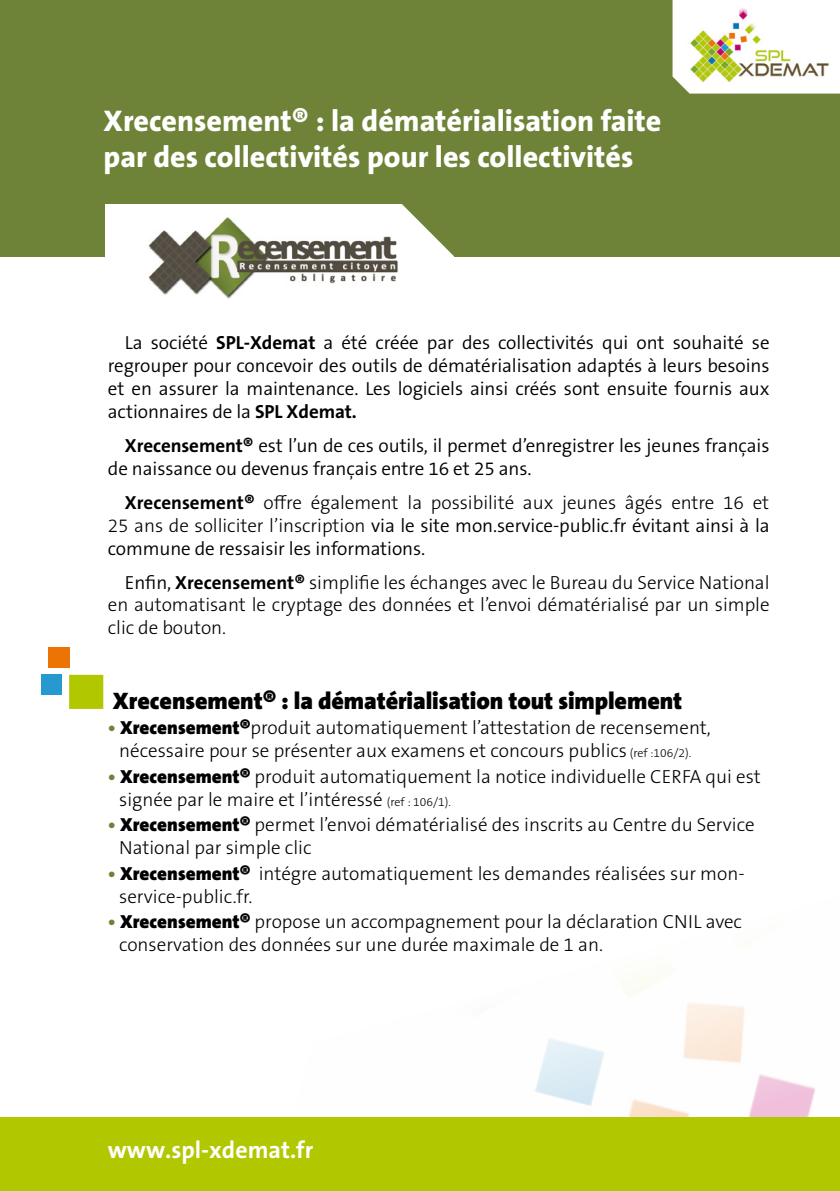
<style>
.page{position:relative;width:840px;height:1191px;background:#fff}
.page>*{position:absolute;margin:0;border:0;box-sizing:border-box;transform-origin:0 0}
.t1{font:800 30px/36px "The Sans OT8";color:#fff}
.t2{font:900 24px "The Sans OT9";letter-spacing:-.005em;color:#000}
.t3{font:700 24px "The Sans OT7";color:#fff}
.t4{font:300 19px/22.8px "The Sans OT3";color:#000}
.t5{font:300 19px/22.8px "The Sans OT4";letter-spacing:-.005em;color:#000}
.s1{font-family:"The Sans OT7";font-weight:700}
.s2{font-family:"The Sans OT3"}
.s3{font-family:"The Sans OT4"}
.s4{font-family:"The Sans OT7";font-weight:700;color:#6e8337}
.s5{font-family:"The Sans OT9";font-weight:900}
.s6{font-size:12px}
</style>
<div class="page">
<div style="left:0;top:0;width:839px;height:256px;background:#6e8337"></div>
<div style="left:106px;top:204px;width:348px;height:104px;background:#fff"></div>
<img style="left:149px;top:217px;width:249px;height:81px">
<svg style="left:402px;top:204px;width:52px;height:52px"></svg>
<img style="left:535px;top:973px;width:281px;height:144px">
<svg style="left:672px;top:0;width:167px;height:94px;background:#f2f4ed"></svg>
<img style="left:686px;top:0;width:149px;height:85px">
<div style="left:69px;top:675px;width:34px;height:34px;background:#b1c800;border:2px solid #b1c800"></div>
<div style="left:48px;top:646px;width:21px;height:21px;background:#ec7405"></div>
<div style="left:41px;top:674px;width:21px;height:21px;background:#2699d1"></div>
<div style="left:0;top:1117px;width:839px;height:74px;background:#b1c800"></div>
<h1 class="t1" style="left:103px;top:103px;width:559px">Xrecensement® : la dématérialisation faite par des collectivités pour les collectivités</h1>
<p class="t5" style="left:108px;top:332px;width:663px;text-align:justify;text-indent:17px">La société <span class="s1">SPL-Xdemat</span> a été créée par des collectivités qui ont souhaité se regrouper pour concevoir des outils de dématérialisation adaptés à leurs besoins et en assurer la maintenance. Les logiciels ainsi créés sont ensuite fournis aux actionnaires de la <span class="s1">SPL Xdemat.</span></p>
<p class="t5" style="left:108px;top:434px;width:663px;text-indent:17px"><span class="s1">Xrecensement®</span> est l’un de ces outils, il permet d’enregistrer les jeunes français de naissance ou devenus français entre 16 et 25 ans.</p>
<p class="t4" style="left:125px;top:491px;width:645px"><span class="s1">Xrecensement®</span> offre également la possibilité aux jeunes âgés entre 16 et</p>
<p class="t5" style="left:108px;top:514px;width:663px"><span class="s2">25 ans de solliciter l’inscription</span> via le site mon.service-public.fr évitant ainsi à la commune de ressaisir les informations.</p>
<p class="t4" style="left:108px;top:571px;width:663px;text-align:justify;text-indent:17px"><span class="s3">Enfin,</span> <span class="s1">Xrecensement®</span> simplifie les échanges avec le Bureau du Service National en automatisant le cryptage des données et l’envoi dématérialisé par un simple clic de bouton.</p>
<p class="t2" style="left:113px;top:685px;width:570px">Xrecensement® : la dématérialisation tout simplement</p>
<p class="t4" style="left:108px;top:716px;width:604px;text-align:center"><span class="s4">•</span> <span class="s5">Xrecensement®</span>produit automatiquement l’attestation de recensement, nécessaire pour se présenter aux examens et concours publics <span class="s6">(ref :106/2).</span></p>
<p class="t4" style="left:119px;top:765px;width:643px;text-indent:-11px"><span class="s4">•</span> <span class="s5">Xrecensement®</span> produit automatiquement la notice individuelle CERFA qui est signée par le maire et l’intéressé <span class="s6">(ref : 106/1).</span></p>
<p class="t4" style="left:119px;top:813px;width:636px;text-indent:-11px"><span class="s4">•</span> <span class="s5">Xrecensement®</span> permet l’envoi dématérialisé des inscrits au Centre du Service<br>National par simple clic</p>
<p class="t4" style="left:119px;top:862px;width:626px;text-indent:-11px"><span class="s4">•</span> <span class="s5">Xrecensement®</span> intégre automatiquement les demandes réalisées sur mon&shy;service-public.fr.</p>
<p class="t4" style="left:119px;top:910px;width:624px;text-indent:-11px"><span class="s4">•</span> <span class="s5">Xrecensement®</span> propose un accompagnement pour la déclaration CNIL avec conservation des données sur une durée maximale de 1 an.</p>
<p class="t3" style="left:108px;top:1134px;width:207px">www.spl-xdemat.fr</p>
</div>
